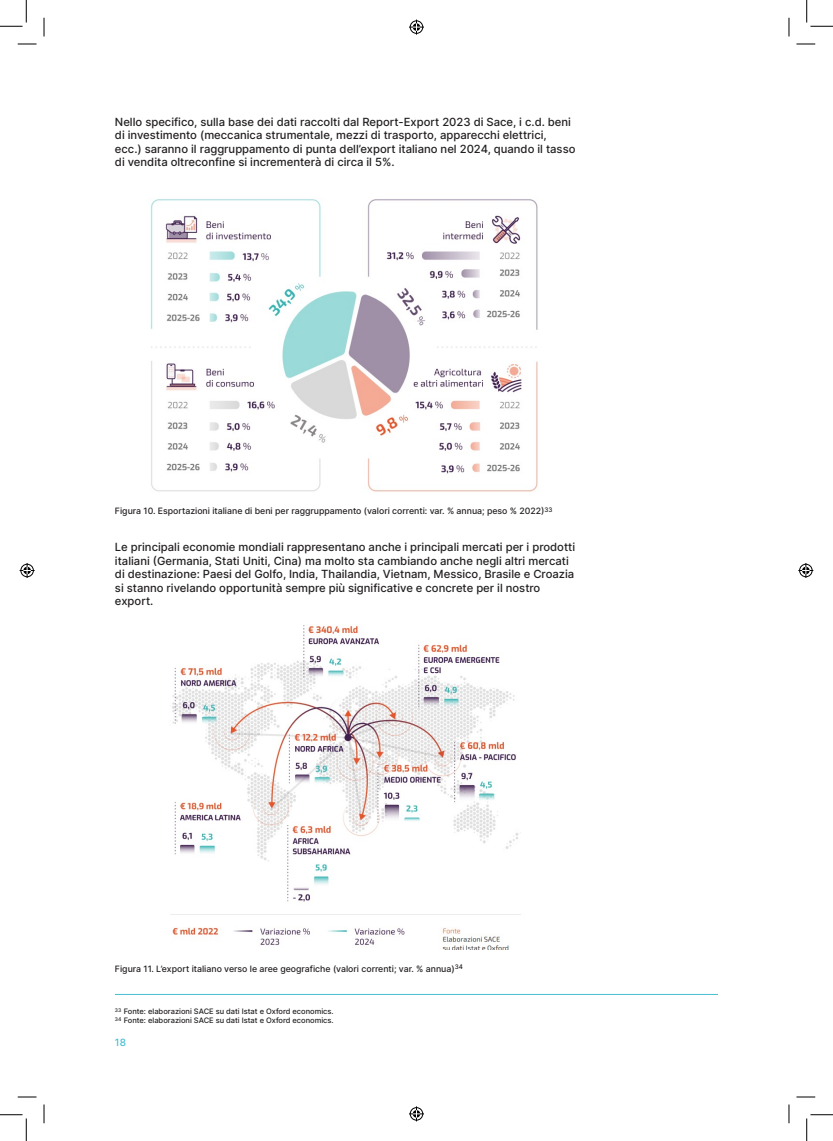
<style>
.page{position:relative;width:833px;height:1141px;background:#fff}
.page>*{position:absolute;margin:0;border:0;box-sizing:border-box;transform-origin:0 0}
.t1{font:500 11.25px/13.5px "Inter";color:#231f20}
.t2{font:500 10px "Inter";color:#46bed1}
.t3{font:500 8.75px "Inter";color:#231f20}
.t4{font:500 7.5px/9px "Inter";color:#231f20}
</style>
<div class="page">
<img style="left:150px;top:199px;width:388px;height:293px">
<img style="left:170px;top:625px;width:351px;height:324px">
<hr style="left:115px;top:994px;width:602px;height:1px;background:#46bed1">
<svg style="left:18px;top:43px;width:18px;height:2px"></svg>
<svg style="left:796px;top:43px;width:18px;height:2px"></svg>
<svg style="left:18px;top:1096px;width:18px;height:1px"></svg>
<svg style="left:796px;top:1096px;width:18px;height:1px"></svg>
<svg style="left:43px;top:18px;width:2px;height:18px"></svg>
<svg style="left:43px;top:1104px;width:2px;height:19px"></svg>
<svg style="left:788px;top:18px;width:1px;height:18px"></svg>
<svg style="left:788px;top:1104px;width:1px;height:19px"></svg>
<svg style="left:0;top:0;width:27px;height:27px"></svg>
<svg style="left:0;top:1114px;width:27px;height:26px"></svg>
<svg style="left:806px;top:0;width:26px;height:27px"></svg>
<svg style="left:806px;top:1114px;width:26px;height:26px"></svg>
<svg style="left:409px;top:20px;width:15px;height:15px"></svg>
<svg style="left:409px;top:1106px;width:15px;height:15px"></svg>
<svg style="left:20px;top:563px;width:15px;height:15px"></svg>
<svg style="left:798px;top:563px;width:14px;height:15px"></svg>
<p class="t1" style="left:115px;top:115px;width:461px">Nello specifico, sulla base dei dati raccolti dal Report-Export 2023 di Sace, i c.d. beni di investimento (meccanica strumentale, mezzi di trasporto, apparecchi elettrici, ecc.) saranno il raggruppamento di punta dell’export italiano nel 2024, quando il tasso di vendita oltreconfine si incrementerà di circa il 5%.</p>
<p class="t3" style="left:115px;top:505px;width:439px">Figura 10. Esportazioni italiane di beni per raggruppamento (valori correnti: var. % annua; peso % 2022)<sup>33</sup></p>
<p class="t1" style="left:115px;top:540px;width:461px">Le principali economie mondiali rappresentano anche i principali mercati per i prodotti italiani (Germania, Stati Uniti, Cina) ma molto sta cambiando anche negli altri mercati di destinazione: Paesi del Golfo, India, Thailandia, Vietnam, Messico, Brasile e Croazia si stanno rivelando opportunità sempre più significative e concrete per il nostro export.</p>
<p class="t3" style="left:115px;top:962px;width:349px">Figura 11. L’export italiano verso le aree geografiche (valori correnti; var. % annua)<sup>34</sup></p>
<p class="t4" style="left:115px;top:1006px;width:220px"><sup>33</sup> Fonte: elaborazioni SACE su dati Istat e Oxford economics.<br><sup>34</sup> Fonte: elaborazioni SACE su dati Istat e Oxford economics.</p>
<p class="t2" style="left:115px;top:1035px;width:13px">18</p>
</div>
